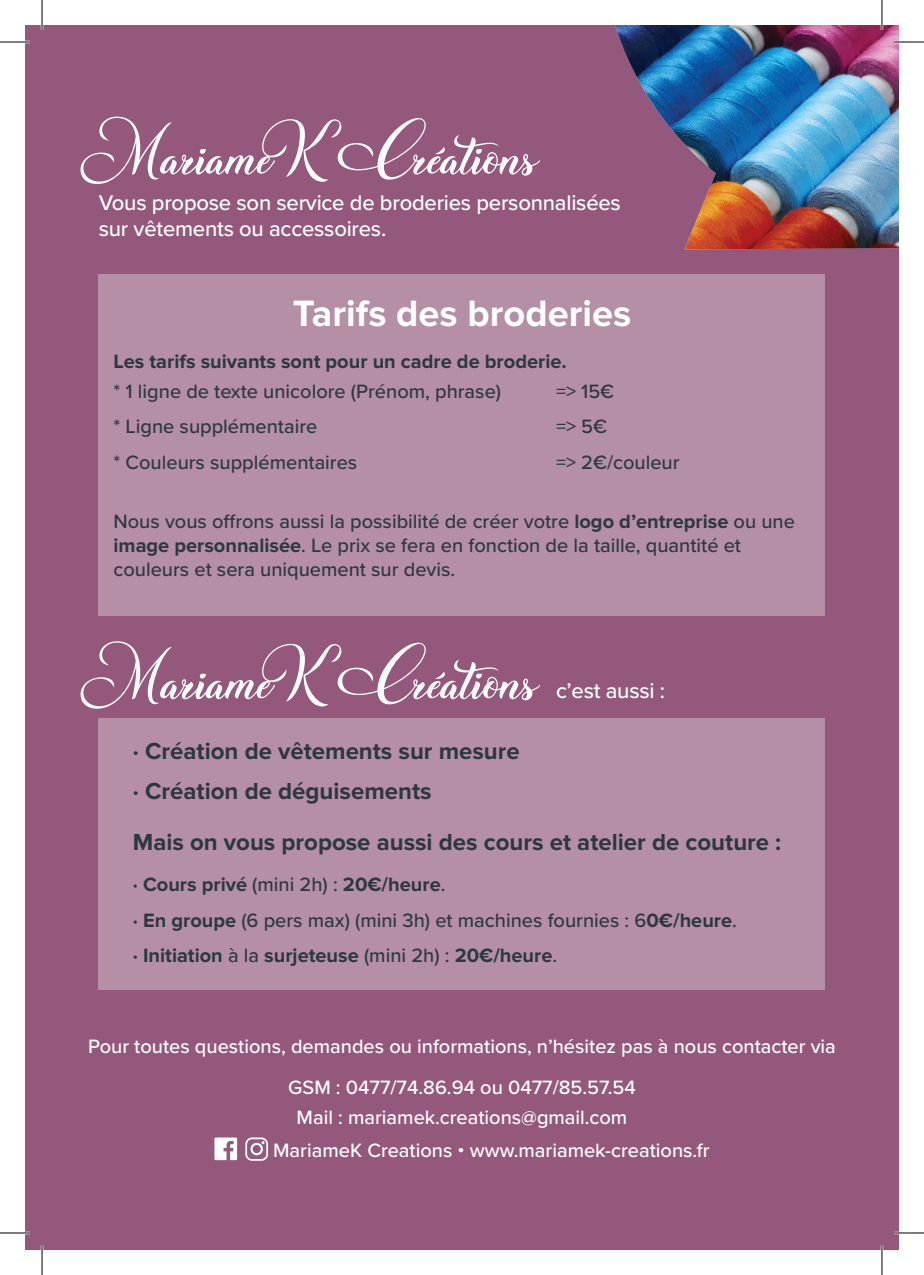
<style>
.page{position:relative;width:924px;height:1275px;background:#fff}
.page>*{position:absolute;margin:0;border:0;box-sizing:border-box;transform-origin:0 0}
.t1{font:76px "Christmas Wish Calligraphy";color:#fff}
.t2{font:700 38px "Proxima Nova";color:#fff}
.t3{font:700 24px "Proxima Nova";color:#2c3840}
.t4{font:500 22px/26.4px "Proxima Nova";letter-spacing:-.01em;color:#fff}
.t5{font:500 20px/24px "Proxima Nova";color:#2c3840}
.t6{font:500 20px "Proxima Nova";color:#fff}
.t7{font:700 20px "Proxima Nova";color:#2c3840}
.s1{font-weight:700}
.s2{font-weight:500}
</style>
<div class="page">
<div style="left:25px;top:25px;width:873px;height:1225px;background:#94587d"></div>
<div style="left:99px;top:718px;width:725px;height:271px;background:#b58fa6"></div>
<img style="left:615px;top:25px;width:283px;height:224px">
<div style="left:99px;top:274px;width:725px;height:342px;background:#b58fa6"></div>
<svg style="left:214px;top:1137px;width:23px;height:23px"></svg>
<svg style="left:245px;top:1137px;width:23px;height:23px"></svg>
<hr style="left:0;top:41px;width:30px;height:2px;background:#fff">
<hr style="left:893px;top:41px;width:30px;height:2px;background:#fff">
<hr style="left:0;top:1231px;width:30px;height:3px;background:#fff">
<hr style="left:893px;top:1231px;width:30px;height:3px;background:#fff">
<hr style="left:41px;top:0;width:2px;height:30px;background:#fff">
<hr style="left:41px;top:1245px;width:2px;height:30px;background:#fff">
<hr style="left:880px;top:0;width:2px;height:30px;background:#fff">
<hr style="left:880px;top:1245px;width:2px;height:30px;background:#fff">
<hr style="left:0;top:42px;width:30px;height:1px;background:#000">
<hr style="left:893px;top:42px;width:30px;height:1px;background:#000">
<hr style="left:0;top:1232px;width:30px;height:1px;background:#000">
<hr style="left:893px;top:1232px;width:30px;height:1px;background:#000">
<hr style="left:42px;top:0;width:1px;height:30px;background:#000">
<hr style="left:42px;top:1245px;width:1px;height:30px;background:#000">
<hr style="left:881px;top:0;width:1px;height:30px;background:#000">
<hr style="left:881px;top:1245px;width:1px;height:30px;background:#000">
<p class="t1" style="left:99px;top:103px;width:440px">MariameK Créations</p>
<p class="t4" style="left:99px;top:188px;width:523px">Vous propose son service de broderies personnalisées sur vêtements ou accessoires.</p>
<p class="t2" style="left:292px;top:291px;width:340px">Tarifs des broderies</p>
<p class="t7" style="left:113px;top:350px;width:454px">Les tarifs suivants sont pour un cadre de broderie.</p>
<p class="t5" style="left:113px;top:379px;width:389px">* 1 ligne de texte unicolore (Prénom, phrase)</p>
<p class="t5" style="left:555px;top:379px;width:60px">=&gt; 15€</p>
<p class="t5" style="left:113px;top:414px;width:205px">* Ligne supplémentaire</p>
<p class="t5" style="left:555px;top:414px;width:53px">=&gt; 5€</p>
<p class="t5" style="left:113px;top:449px;width:245px">* Couleurs supplémentaires</p>
<p class="t5" style="left:555px;top:449px;width:125px">=&gt; 2€/couleur</p>
<p class="t5" style="left:113px;top:509px;width:682px">Nous vous offrons aussi la possibilité de créer votre <span class="s1">logo d’entreprise</span> ou une</p>
<p class="t5" style="left:113px;top:533px;width:628px"><span class="s1">image personnalisée</span>. Le prix se fera en fonction de la taille, quantité et couleurs et sera uniquement sur devis.</p>
<p class="t1" style="left:99px;top:628px;width:440px">MariameK Créations</p>
<p class="t4" style="left:555px;top:677px;width:111px">c’est aussi :</p>
<p class="t3" style="left:133px;top:736px;width:388px">· Création de vêtements sur mesure</p>
<p class="t3" style="left:133px;top:777px;width:300px">· Création de déguisements</p>
<p class="t3" style="left:133px;top:828px;width:649px">Mais on vous propose aussi des cours et atelier de couture :</p>
<p class="t7" style="left:133px;top:873px;width:314px">· Cours privé <span class="s2">(mini 2h) :</span> 20€/heure<span class="s2">.</span></p>
<p class="t5" style="left:133px;top:907px;width:605px"><span class="s1">· En groupe</span> (6 pers max) (mini 3h) et machines fournies : 6<span class="s1">0€/heure</span>.</p>
<p class="t7" style="left:133px;top:943px;width:425px">· Initiation <span class="s2">à la</span> surjeteuse <span class="s2">(mini 2h) :</span> 20€/heure<span class="s2">.</span></p>
<p class="t6" style="left:88px;top:1031px;width:749px">Pour toutes questions, demandes ou informations, n’hésitez pas à nous contacter via</p>
<p class="t6" style="left:288px;top:1072px;width:349px">GSM : 0477/74.86.94 ou 0477/85.57.54</p>
<p class="t6" style="left:296px;top:1102px;width:332px">Mail : mariamek.creations@gmail.com</p>
<p class="t6" style="left:273px;top:1135px;width:437px">MariameK Creations • www.mariamek-creations.fr</p>
</div>
